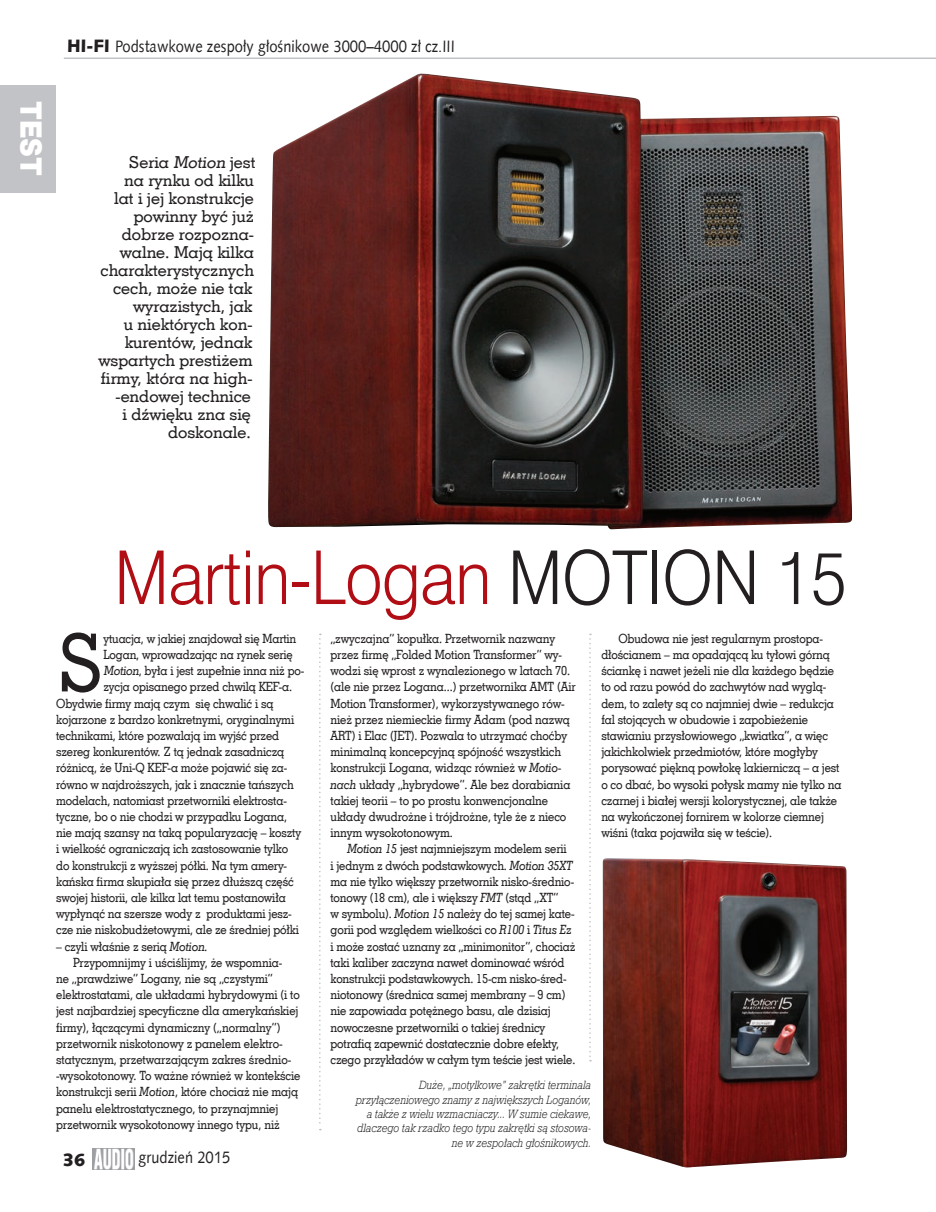
<style>
.page{position:relative;width:936px;height:1212px;background:#fff}
.page>*{position:absolute;margin:0;border:0;box-sizing:border-box;transform-origin:0 0}
.t1{font:80.25px "Geo Slab 703 Md EU";color:#231f20;scale:.9 1}
.t2{font:69px "Swis 721 Lt PL";letter-spacing:-.01em;color:#b00d15;scale:.9 1}
.t3{font:27.15px "Swis 721 Blk 2 EU";color:#fff;scale:.9 1}
.t4{font:18px "Humanst 531 Blk EU";color:#231f20}
.t5{font:16.5px/18px "Geo Slab 703 Md EU";color:#231f20;text-align:right}
.t6{font:16.5px "Humanst 531 EU";color:#231f20;scale:.9 1}
.t7{font:12.75px/16.2px "Geo Slab 703 Md EU";letter-spacing:-.01em;color:#231f20;scale:.9 1}
.t8{font:italic 12px/14.4px "Geo Slab 712 Lt EU";color:#231f20;text-align:right;scale:.9 1}
.s1{font-family:"Humanst 531 Blk EU";font-size:18px}
.s2{color:#231f20}
.s3{font-style:italic}
</style>
<div class="page">
<div style="left:0;top:85px;width:55px;height:107px;background:#c2c3c6"></div>
<img style="left:93px;top:1148px;width:41px;height:21px">
<hr style="left:64px;top:58px;width:871px;height:1px;background:#c2c3c6">
<img style="left:268px;top:74px;width:584px;height:455px">
<svg style="left:319px;top:634px;width:2px;height:496px"></svg>
<svg style="left:589px;top:634px;width:2px;height:427px"></svg>
<img style="left:602px;top:858px;width:245px;height:309px">
<h3 class="t3" style="left:50px;top:101px;width:85px;rotate:90deg">TEST</h3>
<p class="t6" style="left:67px;top:35px;width:432px"><span class="s1">HI-FI</span> Podstawkowe zespoły głośnikowe 3000–4000 zł cz.III</p>
<p class="t5" style="left:98px;top:153px;width:158px">Seria Motion jest<br>na rynku od kilku<br>lat i jej konstrukcje powinny być już dobrze rozpozna&shy;walne. Mają kilka charakterystycznych cech, może nie tak wyrazistych, jak<br>u niektórych kon&shy;kurentów, jednak wspartych prestiżem firmy, która na high--endowej technice<br>i dźwięku zna się doskonale.</p>
<h2 class="t2" style="left:114px;top:532px;width:815px">Martin-Logan <span class="s2">MOTION 15</span></h2>
<h1 class="t1" style="left:56px;top:614px;width:55px">S</h1>
<p class="t7" style="left:103px;top:630px;width:216px">ytuacja, w jakiej znajdował się Martin</p>
<p class="t7" style="left:103px;top:646px;width:212px">Logan, wprowadzając na rynek serię</p>
<p class="t7" style="left:103px;top:662px;width:225px">Motion, była i jest zupełnie inna niż po-</p>
<p class="t7" style="left:103px;top:679px;width:211px">zycja opisanego przed chwilą KEF-a.</p>
<p class="t7" style="left:56px;top:695px;width:243px">Obydwie firmy mają czym się chwalić i są</p>
<p class="t7" style="left:56px;top:711px;width:266px">kojarzone z bardzo konkretnymi, oryginalnymi</p>
<p class="t7" style="left:56px;top:727px;width:249px">technikami, które pozwalają im wyjść przed</p>
<p class="t7" style="left:56px;top:743px;width:255px">szereg konkurentów. Z tą jednak zasadniczą</p>
<p class="t7" style="left:56px;top:760px;width:258px">różnicą, że Uni-Q KEF-a może pojawić się za-</p>
<p class="t7" style="left:56px;top:776px;width:265px">równo w najdroższych, jak i znacznie tańszych</p>
<p class="t7" style="left:56px;top:792px;width:258px">modelach, natomiast przetworniki elektrosta-</p>
<p class="t7" style="left:56px;top:808px;width:258px">tyczne, bo o nie chodzi w przypadku Logana,</p>
<p class="t7" style="left:56px;top:824px;width:274px">nie mają szansy na taką popularyzację – koszty</p>
<p class="t7" style="left:56px;top:841px;width:259px">i wielkość ograniczają ich zastosowanie tylko</p>
<p class="t7" style="left:56px;top:857px;width:258px">do konstrukcji z wyższej półki. Na tym amery-</p>
<p class="t7" style="left:56px;top:873px;width:265px">kańska firma skupiała się przez dłuższą część</p>
<p class="t7" style="left:56px;top:889px;width:256px">swojej historii, ale kilka lat temu postanowiła</p>
<p class="t7" style="left:56px;top:905px;width:263px">wypłynąć na szersze wody z produktami jesz-</p>
<p class="t7" style="left:56px;top:922px;width:271px">cze nie niskobudżetowymi, ale ze średniej półki</p>
<p class="t7" style="left:56px;top:938px;width:170px">– czyli właśnie z serią <span class="s3">Motion.</span></p>
<p class="t7" style="left:73px;top:954px;width:234px">Przypomnijmy i uściślijmy, że wspomnia-</p>
<p class="t7" style="left:56px;top:970px;width:242px">ne „prawdziwe” Logany, nie są „czystymi”</p>
<p class="t7" style="left:56px;top:986px;width:272px">elektrostatami, ale układami hybrydowymi (i to</p>
<p class="t7" style="left:56px;top:1003px;width:271px">jest najbardziej specyficzne dla amerykańskiej</p>
<p class="t7" style="left:56px;top:1019px;width:251px">firmy), łączącymi dynamiczny („normalny”)</p>
<p class="t7" style="left:56px;top:1035px;width:253px">przetwornik niskotonowy z panelem elektro-</p>
<p class="t7" style="left:56px;top:1051px;width:263px">statycznym, przetwarzającym zakres średnio-</p>
<p class="t7" style="left:56px;top:1067px;width:273px">-wysokotonowy. To ważne również w kontekście</p>
<p class="t7" style="left:56px;top:1084px;width:270px">konstrukcji serii <span class="s3">Motion</span>, które chociaż nie mają</p>
<p class="t7" style="left:56px;top:1100px;width:248px">panelu elektrostatycznego, to przynajmniej</p>
<p class="t7" style="left:56px;top:1116px;width:250px">przetwornik wysokotonowy innego typu, niż</p>
<h3 class="t4" style="left:63px;top:1148px;width:24px">36</h3>
<p class="t6" style="left:138px;top:1147px;width:104px">grudzień 2015</p>
<p class="t7" style="left:330px;top:630px;width:274px">„zwyczajna” kopułka. Przetwornik nazwany przez firmę „Folded Motion Transformer” wy&shy;wodzi się wprost z wynalezionego w latach 70. (ale nie przez Logana...) przetwornika AMT (Air Motion Transformer), wykorzystywanego rów&shy;nież przez niemieckie firmy Adam (pod nazwą ART) i Elac (JET). Pozwala to utrzymać choćby minimalną koncepcyjną spójność wszystkich konstrukcji Logana, widząc również w <span class="s3">Motio&shy;nach</span> układy „hybrydowe”. Ale bez dorabiania takiej teorii – to po prostu konwencjonalne układy dwudrożne i trójdrożne, tyle że z nieco innym wysokotonowym.</p>
<p class="t7" style="left:330px;top:841px;width:274px;text-indent:17px"><span class="s3">Motion 15</span> jest najmniejszym modelem serii<br>i jednym z dwóch podstawkowych. <span class="s3">Motion 35XT </span>ma nie tylko większy przetwornik nisko-średnio&shy;tonowy (18 cm), ale i większy <span class="s3">FMT</span> (stąd „XT”<br>w symbolu). <span class="s3">Motion 15</span> należy do tej samej kate&shy;gorii pod względem wielkości co <span class="s3">R100</span> i <span class="s3">Titus Ez </span>i może zostać uznany za „minimonitor”, chociaż taki kaliber zaczyna nawet dominować wśród konstrukcji podstawkowych. 15-cm nisko-śred&shy;niotonowy (średnica samej membrany – 9 cm) nie zapowiada potężnego basu, ale dzisiaj nowoczesne przetworniki o takiej średnicy potrafią zapewnić dostatecznie dobre efekty, czego przykładów w całym tym teście jest wiele.</p>
<p class="t8" style="left:356px;top:1078px;width:263px">Duże, „motylkowe” zakrętki terminala przyłączeniowego znamy z największych Loganów, a także z wielu wzmacniaczy... W sumie ciekawe, dlaczego tak rzadko tego typu zakrętki są stosowa&shy;ne w zespołach głośnikowych.</p>
<p class="t7" style="left:601px;top:630px;width:268px;text-indent:17px">Obudowa nie jest regularnym prostopa&shy;dłościanem – ma opadającą ku tyłowi górną ściankę i nawet jeżeli nie dla każdego będzie to od razu powód do zachwytów nad wyglą&shy;dem, to zalety są co najmniej dwie – redukcja fal stojących w obudowie i zapobieżenie stawianiu przysłowiowego „kwiatka”, a więc jakichkolwiek przedmiotów, które mogłyby porysować piękną powłokę lakierniczą – a jest o co dbać, bo wysoki połysk mamy nie tylko na czarnej i białej wersji kolorystycznej, ale także na wykończonej fornirem w kolorze ciemnej wiśni (taka pojawiła się w teście).</p>
</div>
